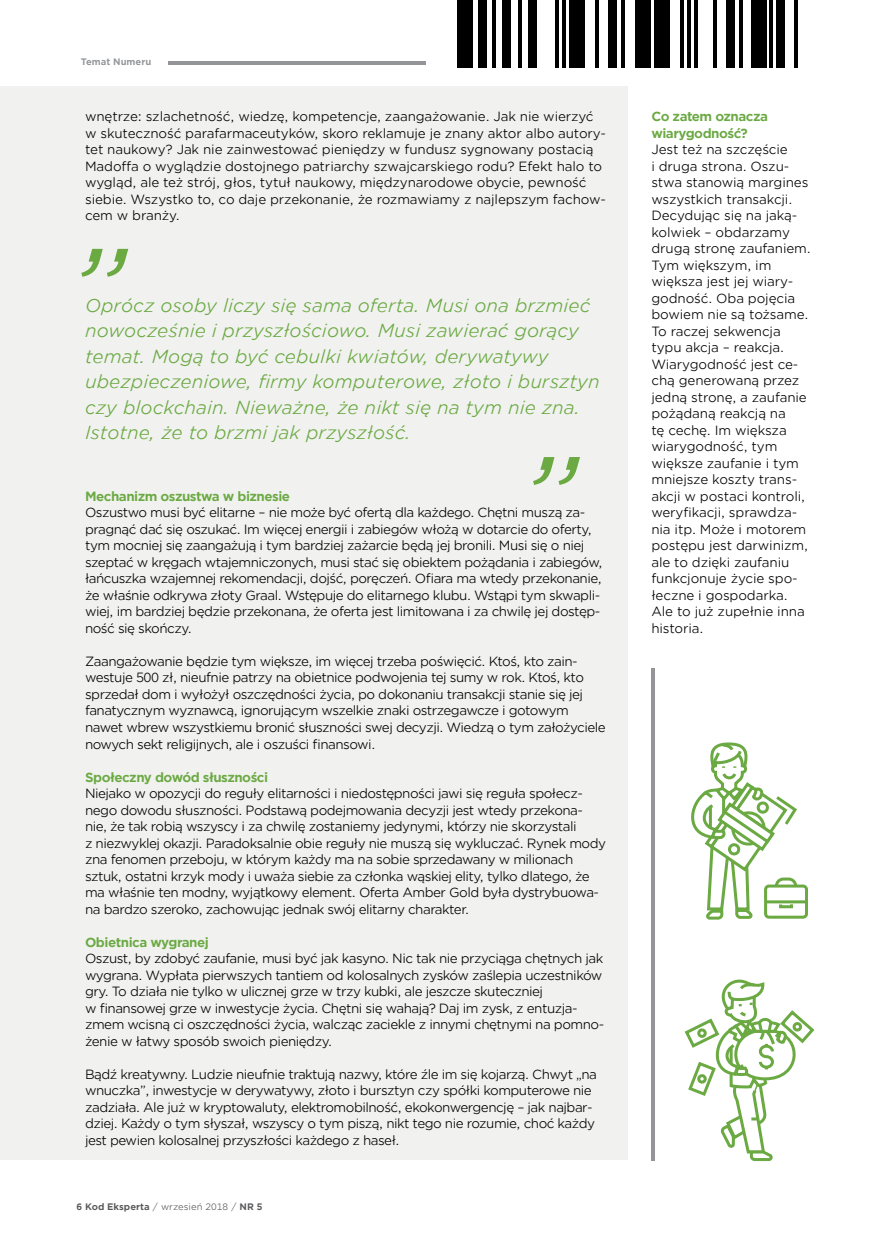
<style>
.page{position:relative;width:872px;height:1242px;background:#fff}
.page>*{position:absolute;margin:0;border:0;box-sizing:border-box;transform-origin:0 0}
.t1{font:italic 18px/25.5px "Gotham Office";color:#6ba943}
.t2{font:12.75px/16.5px "Gotham Office";letter-spacing:-.04em;color:#000}
.t3{font:12.75px/16.5px "Gotham Office";letter-spacing:-.01em;color:#000}
.t4{font:700 12.75px/16.5px "Gotham Office";letter-spacing:-.04em;color:#6ba943}
.t5{font:700 9px "Gotham Office";color:#58595b}
.t6{font:700 9px "Gotham Office";color:#939598}
.s1{font-weight:400}
</style>
<div class="page">
<div style="left:0;top:85px;width:627px;height:1074px;background:#f1f2ef"></div>
<hr style="left:651px;top:668px;width:3px;height:493px;background:#939598">
<svg style="left:691px;top:742px;width:117px;height:178px"></svg>
<svg style="left:684px;top:979px;width:131px;height:182px"></svg>
<svg style="left:81px;top:249px;width:47px;height:28px"></svg>
<svg style="left:533px;top:457px;width:47px;height:28px"></svg>
<svg style="left:794px;top:0;width:3px;height:67px"></svg>
<hr style="left:518px;top:0;width:4px;height:67px;background:#000">
<div style="left:502px;top:0;width:9px;height:67px;background:#000"></div>
<svg style="left:492px;top:0;width:3px;height:67px"></svg>
<div style="left:776px;top:0;width:8px;height:67px;background:#000"></div>
<div style="left:528px;top:0;width:9px;height:67px;background:#000"></div>
<svg style="left:621px;top:0;width:3px;height:67px"></svg>
<hr style="left:680px;top:0;width:4px;height:67px;background:#000">
<div style="left:654px;top:0;width:15px;height:67px;background:#000"></div>
<div style="left:750px;top:0;width:16px;height:67px;background:#000"></div>
<hr style="left:769px;top:0;width:4px;height:67px;background:#000">
<hr style="left:562px;top:0;width:4px;height:67px;background:#000">
<hr style="left:555px;top:0;width:4px;height:67px;background:#000">
<div style="left:569px;top:0;width:16px;height:67px;background:#000"></div>
<div style="left:608px;top:0;width:8px;height:67px;background:#000"></div>
<hr style="left:595px;top:0;width:4px;height:67px;background:#000">
<hr style="left:739px;top:0;width:4px;height:67px;background:#000">
<div style="left:726px;top:0;width:9px;height:67px;background:#000"></div>
<hr style="left:713px;top:0;width:4px;height:67px;background:#000">
<div style="left:478px;top:0;width:9px;height:67px;background:#000"></div>
<div style="left:457px;top:0;width:16px;height:67px;background:#000"></div>
<hr style="left:687px;top:0;width:4px;height:67px;background:#000">
<div style="left:635px;top:0;width:15px;height:67px;background:#000"></div>
<hr style="left:694px;top:0;width:4px;height:67px;background:#000">
<hr style="left:168px;top:62px;width:258px;height:3px;background:#939598">
<p class="t6" style="left:81px;top:56px;width:72px">Temat Numeru</p>
<p class="t3" style="left:85px;top:108px;width:522px">wnętrze: szlachetność, wiedzę, kompetencje, zaangażowanie. Jak nie wierzyć w skuteczność parafarmaceutyków, skoro reklamuje je znany aktor albo autory&shy;tet naukowy? Jak nie zainwestować pieniędzy w fundusz sygnowany postacią Madoffa o wyglądzie dostojnego patriarchy szwajcarskiego rodu? Efekt halo to wygląd, ale też strój, głos, tytuł naukowy, międzynarodowe obycie, pewność siebie. Wszystko to, co daje przekonanie, że rozmawiamy z najlepszym fachow&shy;cem w branży.</p>
<p class="t1" style="left:85px;top:292px;width:516px">Oprócz osoby liczy się sama oferta. Musi ona brzmieć nowocześnie i przyszłościowo. Musi zawierać gorący temat. Mogą to być cebulki kwiatów, derywatywy ubezpieczeniowe, firmy komputerowe, złoto i bursztyn czy blockchain. Nieważne, że nikt się na tym nie zna.<br>Istotne, że to brzmi jak przyszłość.</p>
<p class="t4" style="left:85px;top:488px;width:207px">Mechanizm oszustwa w biznesie</p>
<p class="t2" style="left:85px;top:504px;width:519px">Oszustwo musi być elitarne – nie może być ofertą dla każdego. Chętni muszą za&shy;pragnąć dać się oszukać. Im więcej energii i zabiegów włożą w dotarcie do oferty, tym mocniej się zaangażują i tym bardziej zażarcie będą jej bronili. Musi się o niej szeptać w kręgach wtajemniczonych, musi stać się obiektem pożądania i zabiegów, łańcuszka wzajemnej rekomendacji, dojść, poręczeń. Ofiara ma wtedy przekonanie, że właśnie odkrywa złoty Graal. Wstępuje do elitarnego klubu. Wstąpi tym skwapli&shy;wiej, im bardziej będzie przekonana, że oferta jest limitowana i za chwilę jej dostęp&shy;ność się skończy.</p>
<p class="t2" style="left:85px;top:652px;width:522px">Zaangażowanie będzie tym większe, im więcej trzeba poświęcić. Ktoś, kto zain&shy;westuje 500 zł, nieufnie patrzy na obietnice podwojenia tej sumy w rok. Ktoś, kto sprzedał dom i wyłożył oszczędności życia, po dokonaniu transakcji stanie się jej fanatycznym wyznawcą, ignorującym wszelkie znaki ostrzegawcze i gotowym nawet wbrew wszystkiemu bronić słuszności swej decyzji. Wiedzą o tym założyciele nowych sekt religijnych, ale i oszuści finansowi.</p>
<p class="t4" style="left:85px;top:768px;width:185px">Społeczny dowód słuszności</p>
<p class="t2" style="left:85px;top:784px;width:522px">Niejako w opozycji do reguły elitarności i niedostępności jawi się reguła społecz&shy;nego dowodu słuszności. Podstawą podejmowania decyzji jest wtedy przekona&shy;nie, że tak robią wszyscy i za chwilę zostaniemy jedynymi, którzy nie skorzystali<br>z niezwyklej okazji. Paradoksalnie obie reguły nie muszą się wykluczać. Rynek mody zna fenomen przeboju, w którym każdy ma na sobie sprzedawany w milionach sztuk, ostatni krzyk mody i uważa siebie za członka wąskiej elity, tylko dlatego, że ma właśnie ten modny, wyjątkowy element. Oferta Amber Gold była dystrybuowa&shy;na bardzo szeroko, zachowując jednak swój elitarny charakter.</p>
<p class="t4" style="left:85px;top:933px;width:125px">Obietnica wygranej</p>
<p class="t2" style="left:85px;top:949px;width:520px">Oszust, by zdobyć zaufanie, musi być jak kasyno. Nic tak nie przyciąga chętnych jak wygrana. Wypłata pierwszych tantiem od kolosalnych zysków zaślepia uczestników gry. To działa nie tylko w ulicznej grze w trzy kubki, ale jeszcze skuteczniej<br>w finansowej grze w inwestycje życia. Chętni się wahają? Daj im zysk, z entuzja&shy;zmem wcisną ci oszczędności życia, walcząc zaciekle z innymi chętnymi na pomno&shy;żenie w łatwy sposób swoich pieniędzy.</p>
<p class="t2" style="left:85px;top:1065px;width:513px">Bądź kreatywny. Ludzie nieufnie traktują nazwy, które źle im się kojarzą. Chwyt „na wnuczka”, inwestycje w derywatywy, złoto i bursztyn czy spółki komputerowe nie zadziała. Ale już w kryptowaluty, elektromobilność, ekokonwergencję – jak najbar&shy;dziej. Każdy o tym słyszał, wszyscy o tym piszą, nikt tego nie rozumie, choć każdy jest pewien kolosalnej przyszłości każdego z haseł.</p>
<p class="t5" style="left:77px;top:1200px;width:187px">6 Kod Eksperta <span class="s1">/ wrzesień 2018 /</span> NR 5</p>
<p class="t4" style="left:651px;top:108px;width:118px">Co zatem oznacza wiarygodność?</p>
<p class="t3" style="left:651px;top:141px;width:161px">Jest też na szczęście<br>i druga strona. Oszu&shy;stwa stanowią margines wszystkich transakcji.<br>Decydując się na jaką&shy;kolwiek – obdarzamy drugą stronę zaufaniem.<br>Tym większym, im większa jest jej wiary&shy;godność. Oba pojęcia bowiem nie są tożsame.<br>To raczej sekwencja typu akcja – reakcja.<br>Wiarygodność jest ce&shy;chą generowaną przez jedną stronę, a zaufanie pożądaną reakcją na<br>tę cechę. Im większa wiarygodność, tym większe zaufanie i tym mniejsze koszty trans&shy;akcji w postaci kontroli, weryfikacji, sprawdza&shy;nia itp. Może i motorem postępu jest darwinizm, ale to dzięki zaufaniu funkcjonuje życie spo&shy;łeczne i gospodarka.<br>Ale to już zupełnie inna historia.</p>
</div>
